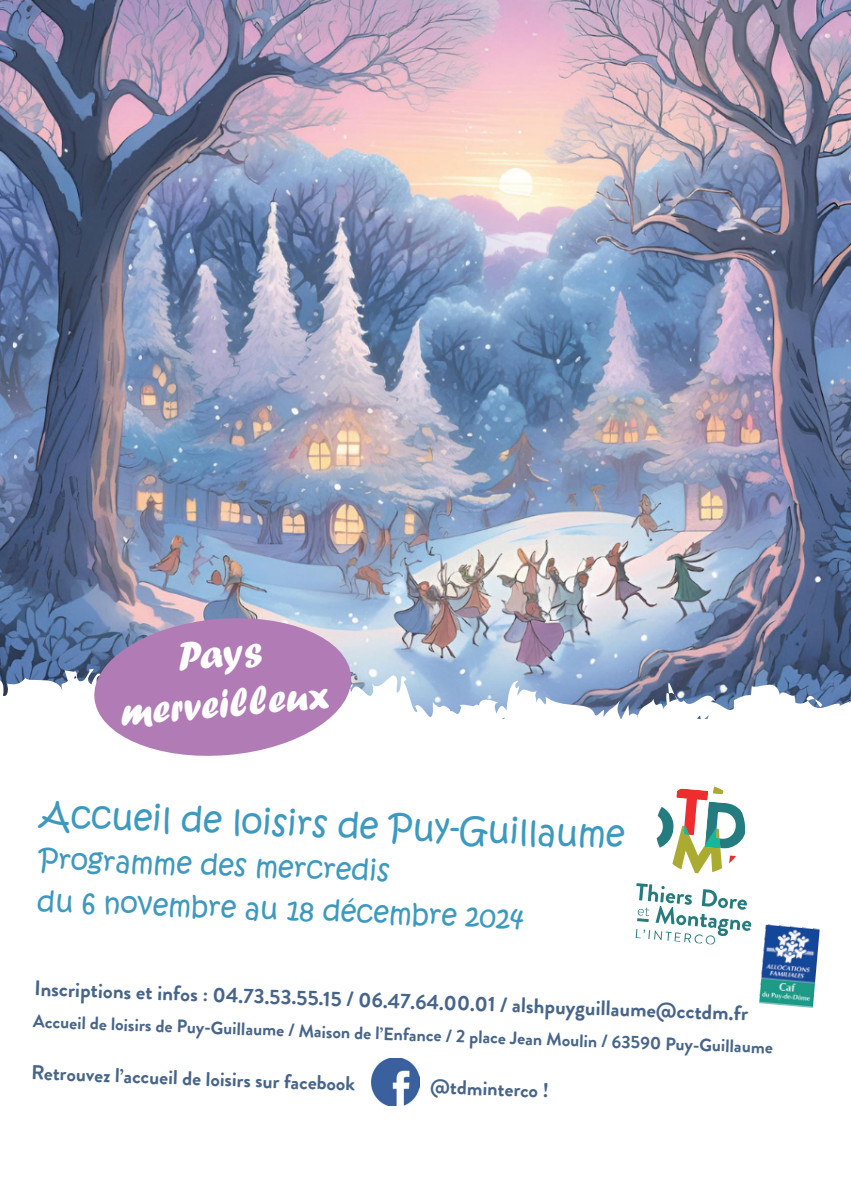
<style>
.page{position:relative;width:851px;height:1191px;background:#fff}
.page>*{position:absolute;margin:0;border:0;box-sizing:border-box;transform-origin:0 0}
.t1{font:42px/50.4px "Forte";color:#fff;text-align:center}
.t2{font:34px "Kristen ITC";color:#3d99c0}
.t3{font:28px/42px "Kristen ITC";color:#3d99c0}
.t4{font:700 21px "Brandon Grotesque";color:#47658b}
.t5{font:700 20px "Brandon Grotesque";color:#47658b}
.t6{font:700 18px "Brandon Grotesque";color:#47658b}
</style>
<div class="page">
<img style="left:0;top:0;width:850px;height:654px">
<img style="left:759px;top:924px;width:60px;height:83px">
<img style="left:371px;top:1058px;width:48px;height:47px">
<svg style="left:0;top:654px;width:850px;height:65px"></svg>
<svg style="left:91px;top:613px;width:268px;height:143px;background:#b893c0"></svg>
<svg style="left:656px;top:786px;width:90px;height:88px"></svg>
<svg style="left:635px;top:883px;width:116px;height:62px"></svg>
<h1 class="t1" style="left:113px;top:636px;width:211px;rotate:-5deg">Pays merveilleux</h1>
<h2 class="t2" style="left:41px;top:792px;width:586px;rotate:2deg">Accueil de loisirs de Puy-Guillaume</h2>
<h3 class="t3" style="left:39px;top:838px;width:488px;rotate:2deg">Programme des mercredis<br>du 6 novembre au 18 décembre 2024</h3>
<p class="t4" style="left:35px;top:973px;width:715px;rotate:2deg">Inscriptions et infos : 04.73.53.55.15 / 06.47.64.00.01 / alshpuyguillaume@cctdm.fr</p>
<p class="t6" style="left:34px;top:1008px;width:741px;rotate:2deg">Accueil de loisirs de Puy-Guillaume / Maison de l’Enfance / 2 place Jean Moulin / 63590 Puy-Guillaume</p>
<p class="t5" style="left:32px;top:1058px;width:325px;rotate:2deg">Retrouvez l’accueil de loisirs sur facebook</p>
<p class="t5" style="left:431px;top:1072px;width:120px;rotate:2deg">@tdminterco !</p>
</div>
